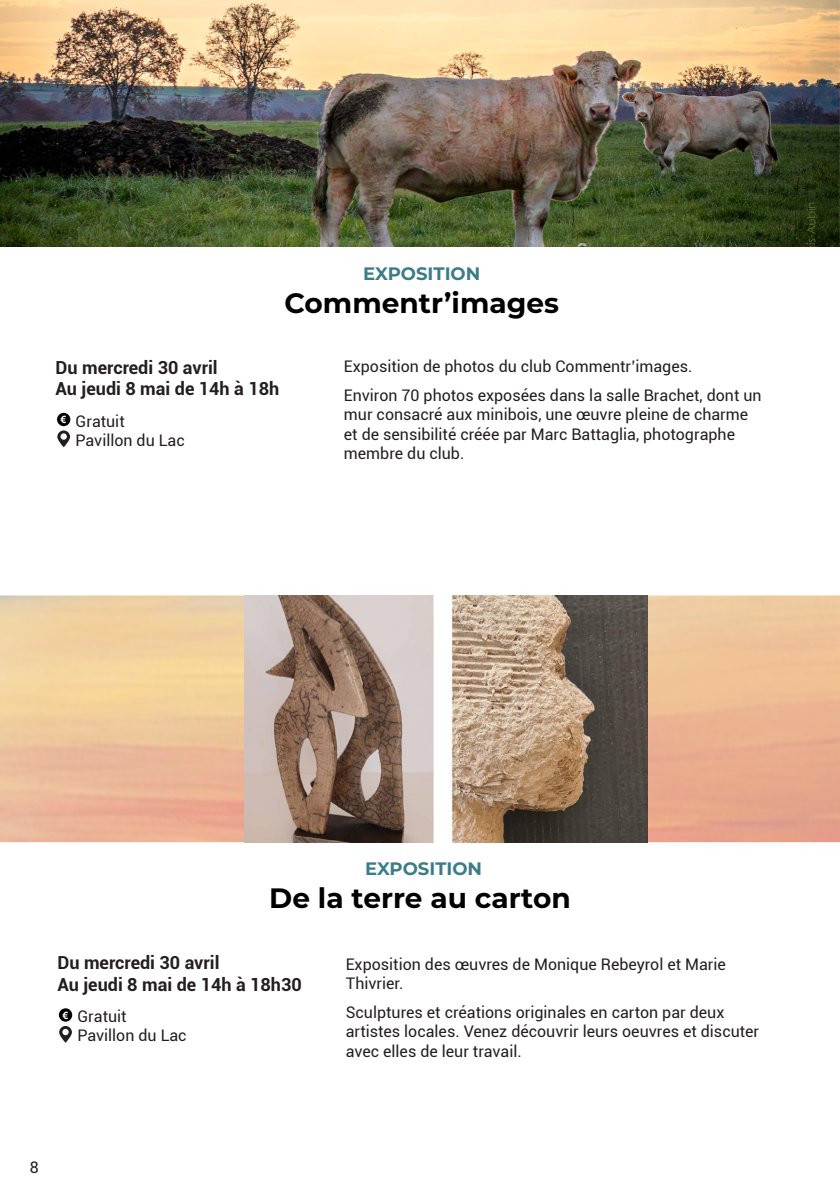
<style>
.page{position:relative;width:840px;height:1191px;background:#fff}
.page>*{position:absolute;margin:0;border:0;box-sizing:border-box;transform-origin:0 0}
.t1{font:700 28px "Montserrat";color:#000001}
.t2{font:700 18px "Roboto";color:#231f20}
.t3{font:700 18px "Montserrat";color:#3b7c89}
.t4{font:16px/19.2px "Roboto";color:#231f20}
.t5{font:700 10px "Arial";color:#fff}
</style>
<div class="page">
<img style="left:0;top:595px;width:839px;height:247px">
<div style="left:57px;top:413px;width:13px;height:13px;background:#000001;border-radius:50%"></div>
<svg style="left:57px;top:430px;width:13px;height:17px"></svg>
<img style="left:0;top:0;width:839px;height:247px">
<div style="left:59px;top:1008px;width:13px;height:13px;background:#000001;border-radius:50%"></div>
<svg style="left:59px;top:1026px;width:13px;height:16px"></svg>
<img style="left:244px;top:595px;width:402px;height:247px">
<p class="t3" style="left:363px;top:260px;width:118px">EXPOSITION</p>
<p class="t1" style="left:284px;top:282px;width:276px">Commentr’images</p>
<p class="t2" style="left:56px;top:355px;width:163px">Du mercredi 30 avril</p>
<p class="t2" style="left:56px;top:376px;width:225px">Au jeudi 8 mai de 14h à 18h</p>
<p class="t4" style="left:75px;top:411px;width:51px">Gratuit</p>
<p class="t4" style="left:75px;top:430px;width:111px">Pavillon du Lac</p>
<p class="t5" style="left:61px;top:412px;width:7px">€</p>
<p class="t4" style="left:344px;top:356px;width:350px">Exposition de photos du club Commentr’images.</p>
<p class="t4" style="left:344px;top:385px;width:419px">Environ 70 photos exposées dans la salle Brachet, dont un mur consacré aux minibois, une œuvre pleine de charme et de sensibilité créée par Marc Battaglia, photographe membre du club.</p>
<p class="t3" style="left:365px;top:855px;width:118px">EXPOSITION</p>
<p class="t1" style="left:269px;top:878px;width:303px">De la terre au carton</p>
<p class="t2" style="left:57px;top:950px;width:163px">Du mercredi 30 avril</p>
<p class="t2" style="left:57px;top:971px;width:246px">Au jeudi 8 mai de 14h à 18h30</p>
<p class="t4" style="left:77px;top:1006px;width:51px">Gratuit</p>
<p class="t4" style="left:77px;top:1025px;width:111px">Pavillon du Lac</p>
<p class="t5" style="left:63px;top:1008px;width:7px">€</p>
<p class="t4" style="left:345px;top:954px;width:381px">Exposition des œuvres de Monique Rebeyrol et Marie<br>Thivrier.</p>
<p class="t4" style="left:345px;top:1002px;width:414px">Sculptures et créations originales en carton par deux artistes locales. Venez découvrir leurs oeuvres et discuter avec elles de leur travail.</p>
<p class="t4" style="left:30px;top:1157px;width:11px">8</p>
</div>
